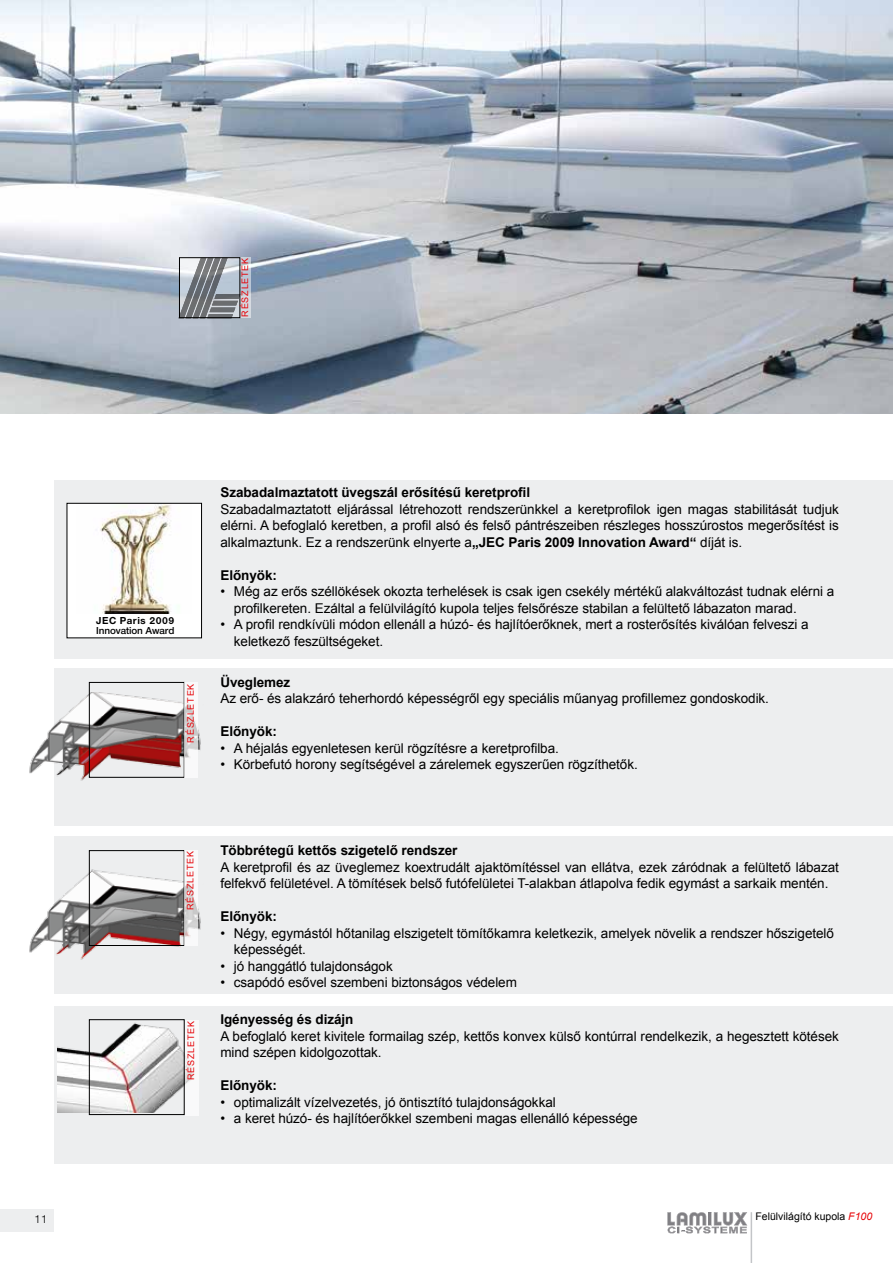
<style>
.page{position:relative;width:893px;height:1263px;background:#fff}
.page>*{position:absolute;margin:0;border:0;box-sizing:border-box;transform-origin:0 0}
.t1{font:13.5px/16.5px "Arial";letter-spacing:-.005em;color:#000}
.t2{font:700 13.5px "Arial";letter-spacing:-.005em;color:#000}
.t3{font:12px "Nimbus Sans Novus T";color:#000}
.t4{font:10.5px "Arial";color:#000}
.t5{font:600 10.5px "Nimbus Sans Novus T";letter-spacing:-.01em;color:#000}
.t6{font:700 10.5px "Nimbus Sans Novus T";letter-spacing:.05em;color:#000}
.t7{font:9px "Arial";letter-spacing:.09em;color:#e60005}
.s1{font-weight:700}
.s2{font-style:italic;color:#e60005}
</style>
<div class="page">
<svg style="left:667px;top:1212px;width:80px;height:21px"></svg>
<hr style="left:751px;top:1212px;width:1px;height:51px;background:#c3c5c8">
<div style="left:0;top:1209px;width:54px;height:22px;background:#edeeef"></div>
<img style="left:0;top:0;width:893px;height:414px">
<div style="left:55px;top:480px;width:838px;height:179px;background:#edeeef"></div>
<div style="left:54px;top:668px;width:839px;height:157px;background:#edeeef"></div>
<div style="left:54px;top:836px;width:839px;height:158px;background:#edeeef"></div>
<div style="left:54px;top:1006px;width:839px;height:158px;background:#edeeef"></div>
<img style="left:29px;top:692px;width:172px;height:89px">
<img style="left:29px;top:864px;width:172px;height:96px">
<img style="left:58px;top:1019px;width:141px;height:93px">
<div style="left:89px;top:682px;width:96px;height:96px;border:1px solid #000"></div>
<div style="left:89px;top:850px;width:96px;height:96px;border:1px solid #000"></div>
<div style="left:89px;top:1019px;width:96px;height:96px;border:1px solid #000"></div>
<div style="left:67px;top:503px;width:135px;height:135px;background:#fff"></div>
<img style="left:100px;top:505px;width:71px;height:109px">
<div style="left:67px;top:503px;width:135px;height:135px;border:1px solid #000"></div>
<svg style="left:241px;top:257px;width:10px;height:61px"></svg>
<svg style="left:178px;top:257px;width:63px;height:62px;background:#989ea4"></svg>
<div style="left:179px;top:257px;width:61px;height:61px;border:1px solid #000"></div>
<svg style="left:185px;top:682px;width:13px;height:95px"></svg>
<svg style="left:184px;top:850px;width:13px;height:95px"></svg>
<div style="left:185px;top:1020px;width:13px;height:95px;background:#fff"></div>
<p class="t7" style="left:239px;top:317px;width:60px;rotate:-90deg">RÉSZLETEK</p>
<p class="t3" style="left:34px;top:1212px;width:15px">11</p>
<p class="t6" style="left:96px;top:614px;width:80px">JEC Paris 2009</p>
<p class="t5" style="left:96px;top:624px;width:80px">Innovation Award</p>
<p class="t7" style="left:185px;top:742px;width:60px;rotate:-90deg">RÉSZLETEK</p>
<p class="t2" style="left:220px;top:484px;width:311px">Szabadalmaztatott üvegszál erősítésű keretprofil</p>
<p class="t1" style="left:220px;top:501px;width:620px;text-align:justify">Szabadalmaztatott eljárással létrehozott rendszerünkkel a keretprofilok igen magas stabilitását tudjuk elérni. A befoglaló keretben, a profil alsó és felső pántrészeiben részleges hosszúrostos megerősítést is alkalmaztunk. Ez a rendszerünk elnyerte a<span class="s1">„JEC Paris 2009 Innovation Award“</span> díját is.</p>
<p class="t2" style="left:220px;top:566px;width:58px">Előnyök:</p>
<p class="t1" style="left:234px;top:584px;width:602px;text-indent:-14px">• Még az erős széllökések okozta terhelések is csak igen csekély mértékű alakváltozást tudnak elérni a profilkereten. Ezáltal a felülvilágító kupola teljes felsőrésze stabilan a felültető lábazaton marad.</p>
<p class="t1" style="left:234px;top:617px;width:576px;text-indent:-14px">• A profil rendkívüli módon ellenáll a húzó- és hajlítóerőknek, mert a rosterősítés kiválóan felveszi a keletkező feszültségeket.</p>
<p class="t2" style="left:220px;top:673px;width:71px">Üveglemez</p>
<p class="t1" style="left:220px;top:690px;width:550px">Az erő- és alakzáró teherhordó képességről egy speciális műanyag profillemez gondoskodik.</p>
<p class="t2" style="left:220px;top:723px;width:58px">Előnyök:</p>
<p class="t1" style="left:220px;top:740px;width:340px">• A héjalás egyenletesen kerül rögzítésre a keretprofilba.</p>
<p class="t1" style="left:220px;top:756px;width:419px">• Körbefutó horony segítségével a zárelemek egyszerűen rögzíthetők.</p>
<p class="t7" style="left:184px;top:910px;width:60px;rotate:-90deg">RÉSZLETEK</p>
<p class="t7" style="left:185px;top:1080px;width:60px;rotate:-90deg">RÉSZLETEK</p>
<p class="t2" style="left:220px;top:841px;width:238px">Többrétegű kettős szigetelő rendszer</p>
<p class="t1" style="left:220px;top:859px;width:620px">A keretprofil és az üveglemez koextrudált ajaktömítéssel van ellátva, ezek záródnak a felültető lábazat felfekvő felületével. A tömítések belső futófelületei T-alakban átlapolva fedik egymást a sarkaik mentén.</p>
<p class="t2" style="left:220px;top:907px;width:58px">Előnyök:</p>
<p class="t1" style="left:234px;top:925px;width:602px;text-indent:-14px">• Négy, egymástól hőtanilag elszigetelt tömítőkamra keletkezik, amelyek növelik a rendszer hőszigetelő képességét.</p>
<p class="t1" style="left:220px;top:958px;width:174px">• jó hanggátló tulajdonságok</p>
<p class="t1" style="left:220px;top:974px;width:298px">• csapódó esővel szembeni biztonságos védelem</p>
<p class="t2" style="left:220px;top:1010px;width:135px">Igényesség és dizájn</p>
<p class="t1" style="left:220px;top:1028px;width:620px">A befoglaló keret kivitele formailag szép, kettős konvex külső kontúrral rendelkezik, a hegesztett kötések mind szépen kidolgozottak.</p>
<p class="t2" style="left:220px;top:1076px;width:58px">Előnyök:</p>
<p class="t1" style="left:220px;top:1094px;width:337px">• optimalizált vízelvezetés, jó öntisztító tulajdonságokkal</p>
<p class="t1" style="left:220px;top:1110px;width:419px">• a keret húzó- és hajlítóerőkkel szembeni magas ellenálló képessége</p>
<p class="t4" style="left:755px;top:1209px;width:118px">Felülvilágító kupola <span class="s2">F100</span></p>
</div>
